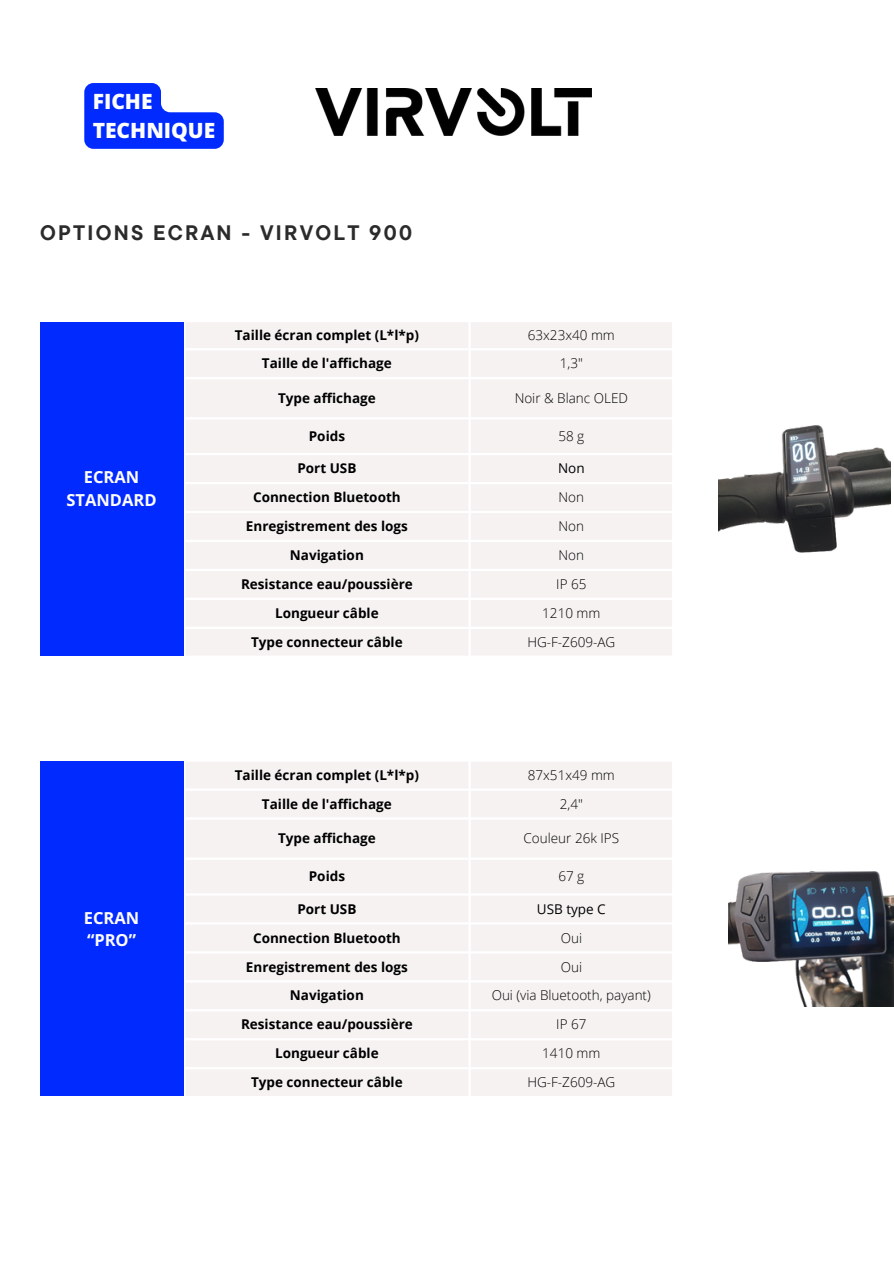
<style>
.page{position:relative;width:894px;height:1264px;background:#fff}
.page>*{position:absolute;margin:0;border:0;box-sizing:border-box;transform-origin:0 0}
.t1{font:800 21px/29.2px "Open Sans";color:#fff}
.t2{font:700 20.85px "TT Commons Pro";letter-spacing:.11em;color:#2b2b2b}
.t3{font:700 16.5px/22.5px "Open Sans";color:#fffdff;text-align:center}
.t4{font:700 13.5px "Open Sans";color:#000}
.t5{font:300 13.5px "Open Sans";color:#000}
.t6{font:13.5px "Open Sans";color:#000}
</style>
<div class="page">
<img style="left:315px;top:89px;width:276px;height:47px">
<div style="left:40px;top:322px;width:143px;height:333px;background:#012aff"></div>
<div style="left:186px;top:322px;width:485px;height:333px;background:#f6f2f2"></div>
<div style="left:40px;top:761px;width:143px;height:335px;background:#012aff"></div>
<div style="left:186px;top:762px;width:485px;height:334px;background:#f6f2f2"></div>
<img style="left:728px;top:871px;width:165px;height:135px">
<img style="left:718px;top:425px;width:171px;height:128px">
<svg style="left:84px;top:83px;width:140px;height:66px"></svg>
<p class="t1" style="left:93px;top:86px;width:124px">FICHE<br>TECHNIQUE</p>
<p class="t2" style="left:40px;top:219px;width:373px">OPTIONS ECRAN - VIRVOLT 900</p>
<p class="t3" style="left:66px;top:465px;width:92px">ECRAN<br>STANDARD</p>
<p class="t3" style="left:84px;top:906px;width:57px">ECRAN</p>
<p class="t3" style="left:87px;top:928px;width:51px">“PRO”</p>
<p class="t4" style="left:235px;top:326px;width:185px">Taille écran complet (L*l*p)</p>
<p class="t5" style="left:527px;top:326px;width:88px">63x23x40 mm</p>
<p class="t4" style="left:262px;top:354px;width:131px">Taille de l'affichage</p>
<p class="t5" style="left:559px;top:354px;width:25px">1,3"</p>
<p class="t4" style="left:278px;top:388px;width:99px">Type affichage</p>
<p class="t5" style="left:514px;top:388px;width:115px">Noir &amp; Blanc OLED</p>
<p class="t4" style="left:309px;top:426px;width:38px">Poids</p>
<p class="t5" style="left:558px;top:426px;width:27px">58 g</p>
<p class="t4" style="left:297px;top:459px;width:60px">Port USB</p>
<p class="t6" style="left:558px;top:459px;width:28px">Non</p>
<p class="t4" style="left:253px;top:488px;width:149px">Connection Bluetooth</p>
<p class="t5" style="left:558px;top:488px;width:27px">Non</p>
<p class="t4" style="left:246px;top:516px;width:163px">Enregistrement des logs</p>
<p class="t5" style="left:558px;top:516px;width:27px">Non</p>
<p class="t4" style="left:290px;top:545px;width:75px">Navigation</p>
<p class="t5" style="left:558px;top:545px;width:27px">Non</p>
<p class="t4" style="left:241px;top:574px;width:173px">Resistance eau/poussière</p>
<p class="t5" style="left:556px;top:574px;width:32px">IP 65</p>
<p class="t4" style="left:275px;top:603px;width:105px">Longueur câble</p>
<p class="t5" style="left:542px;top:603px;width:60px">1210 mm</p>
<p class="t4" style="left:251px;top:632px;width:153px">Type connecteur câble</p>
<p class="t5" style="left:527px;top:632px;width:89px">HG-F-Z609-AG</p>
<p class="t4" style="left:235px;top:765px;width:185px">Taille écran complet (L*l*p)</p>
<p class="t5" style="left:527px;top:765px;width:88px">87x51x49 mm</p>
<p class="t4" style="left:262px;top:794px;width:131px">Taille de l'affichage</p>
<p class="t5" style="left:559px;top:794px;width:25px">2,4"</p>
<p class="t4" style="left:278px;top:828px;width:99px">Type affichage</p>
<p class="t5" style="left:523px;top:828px;width:97px">Couleur 26k IPS</p>
<p class="t4" style="left:309px;top:866px;width:38px">Poids</p>
<p class="t5" style="left:558px;top:866px;width:27px">67 g</p>
<p class="t4" style="left:297px;top:899px;width:60px">Port USB</p>
<p class="t6" style="left:536px;top:899px;width:70px">USB type C</p>
<p class="t4" style="left:253px;top:928px;width:149px">Connection Bluetooth</p>
<p class="t5" style="left:560px;top:928px;width:23px">Oui</p>
<p class="t4" style="left:246px;top:957px;width:163px">Enregistrement des logs</p>
<p class="t5" style="left:560px;top:957px;width:23px">Oui</p>
<p class="t4" style="left:290px;top:986px;width:75px">Navigation</p>
<p class="t5" style="left:491px;top:986px;width:160px">Oui (via Bluetooth, payant)</p>
<p class="t4" style="left:241px;top:1015px;width:173px">Resistance eau/poussière</p>
<p class="t5" style="left:556px;top:1015px;width:32px">IP 67</p>
<p class="t4" style="left:275px;top:1043px;width:105px">Longueur câble</p>
<p class="t5" style="left:542px;top:1043px;width:60px">1410 mm</p>
<p class="t4" style="left:251px;top:1072px;width:153px">Type connecteur câble</p>
<p class="t5" style="left:527px;top:1072px;width:89px">HG-F-Z609-AG</p>
</div>
